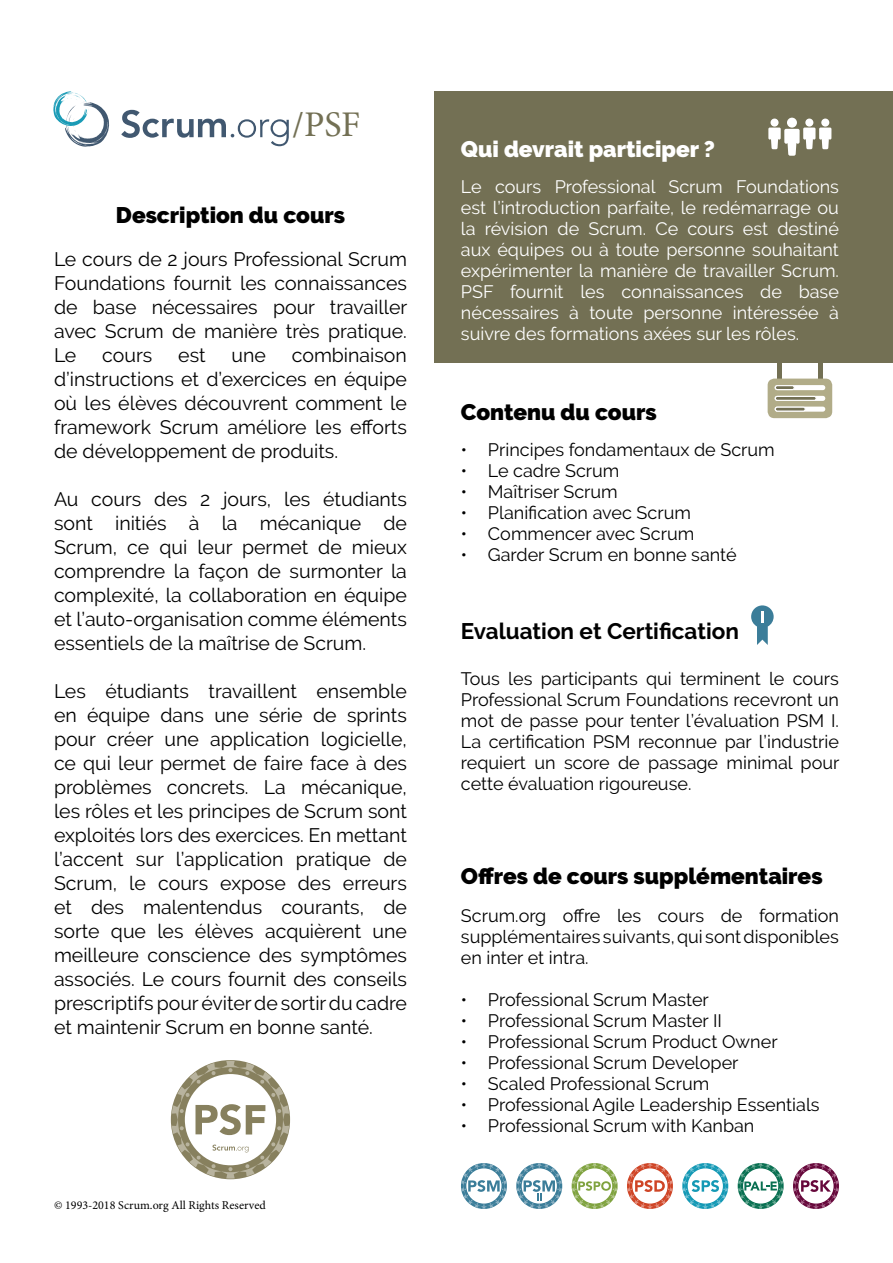
<style>
.page{position:relative;width:893px;height:1263px;background:#fff}
.page>*{position:absolute;margin:0;border:0;box-sizing:border-box;transform-origin:0 0}
.t1{font:36.15px "Minion Pro";color:#737054}
.t2{font:900 22.5px "Raleway";color:#000}
.t3{font:700 22.5px "Raleway";color:#000}
.t4{font:900 22.5px "Raleway";color:#fff}
.t5{font:19.5px/24px "Raleway";color:#000;text-align:justify}
.t6{font:18px/21px "Raleway";color:#000;text-align:justify}
.t7{font:18px/21px "Raleway";color:#fff;text-align:justify}
.t8{font:12px "Minion Pro";color:#000}
</style>
<div class="page">
<hr style="left:777px;top:361px;width:4px;height:21px;background:#737054">
<div style="left:818px;top:361px;width:5px;height:21px;background:#737054"></div>
<div style="left:768px;top:379px;width:64px;height:39px;background:#b1ac88;border-radius:7px"></div>
<div style="left:774px;top:385px;width:51px;height:5px;background:#fff;border-radius:3px"></div>
<div style="left:774px;top:396px;width:51px;height:5px;background:#fff;border-radius:3px"></div>
<div style="left:774px;top:407px;width:51px;height:5px;background:#fff;border-radius:3px"></div>
<hr style="left:775px;top:386px;width:19px;height:4px;background:#737054;border-radius:2px">
<div style="left:775px;top:385px;width:20px;height:5px;border:1px solid #fff;border-radius:2px"></div>
<svg style="left:774px;top:395px;width:43px;height:6px"></svg>
<hr style="left:775px;top:407px;width:30px;height:4px;background:#737054;border-radius:2px">
<div style="left:775px;top:407px;width:31px;height:5px;border:1px solid #fff;border-radius:2px"></div>
<div style="left:435px;top:91px;width:458px;height:272px;background:#737054"></div>
<div style="left:821px;top:119px;width:8px;height:8px;background:#fff;border-radius:50%"></div>
<div style="left:805px;top:119px;width:8px;height:8px;background:#fff;border-radius:50%"></div>
<div style="left:787px;top:118px;width:10px;height:10px;background:#fff;border-radius:50%"></div>
<svg style="left:768px;top:128px;width:63px;height:28px"></svg>
<div style="left:770px;top:119px;width:9px;height:8px;background:#fff;border-radius:50%"></div>
<svg style="left:53px;top:91px;width:56px;height:56px"></svg>
<svg style="left:121px;top:110px;width:168px;height:36px"></svg>
<svg style="left:751px;top:605px;width:23px;height:40px"></svg>
<svg style="left:171px;top:1060px;width:119px;height:119px"></svg>
<svg style="left:516px;top:1163px;width:46px;height:46px"></svg>
<svg style="left:572px;top:1163px;width:46px;height:46px"></svg>
<svg style="left:627px;top:1163px;width:46px;height:46px"></svg>
<svg style="left:682px;top:1163px;width:46px;height:46px"></svg>
<svg style="left:738px;top:1163px;width:46px;height:46px"></svg>
<svg style="left:793px;top:1163px;width:46px;height:46px"></svg>
<svg style="left:461px;top:1163px;width:46px;height:46px"></svg>
<h1 class="t1" style="left:292px;top:100px;width:70px">/PSF</h1>
<p class="t2" style="left:116px;top:202px;width:231px">Description du cours</p>
<p class="t5" style="left:54px;top:247px;width:355px">Le cours de 2 jours Professional Scrum Foundations fournit les connaissances de base nécessaires pour travailler avec Scrum de manière très pratique.<br>Le</p>
<p class="t5" style="left:54px;top:343px;width:354px;text-indent:238px">combinaison d’instructions et d’exercices en équipe où les élèves découvrent comment le framework Scrum améliore les efforts de développement de produits.</p>
<p class="t5" style="left:54px;top:487px;width:354px">Au cours des 2 jours, les étudiants sont initiés à la mécanique de Scrum, ce qui leur permet de mieux comprendre la façon de surmonter la complexité, la collaboration en équipe et l’auto-organisation comme éléments essentiels de la maîtrise de Scrum.</p>
<p class="t5" style="left:54px;top:679px;width:354px">Les étudiants travaillent ensemble en équipe dans une série de sprints pour créer une application logicielle, ce qui leur permet de faire face à des problèmes concrets. La mécanique, les rôles et les principes de Scrum sont exploités lors des exercices. En mettant l’accent sur l’application pratique de Scrum, le cours expose des erreurs et des malentendus courants, de sorte que les élèves acquièrent une meilleure conscience des symptômes associés. Le cours fournit des conseils prescriptifs pour éviter de sortir du cadre et maintenir Scrum en bonne santé.</p>
<p class="t5" style="left:102px;top:343px;width:52px">cours</p>
<p class="t5" style="left:178px;top:343px;width:29px">est</p>
<p class="t5" style="left:232px;top:343px;width:36px">une</p>
<p class="t8" style="left:54px;top:1197px;width:213px">© 1993-2018 Scrum.org All Rights Reserved</p>
<p class="t4" style="left:461px;top:136px;width:255px">Qui devrait participer ?</p>
<p class="t7" style="left:461px;top:176px;width:380px">Le cours Professional Scrum Foundations est l’introduction parfaite, le redémarrage ou la révision de Scrum. Ce cours est destiné aux équipes ou à toute personne souhaitant expérimenter la manière de travailler Scrum.<br>PSF fournit les connaissances de base nécessaires à toute personne intéressée à suivre des formations axées sur les rôles.</p>
<p class="t2" style="left:461px;top:399px;width:197px">Contenu du cours</p>
<p class="t6" style="left:461px;top:439px;width:315px">• Principes fondamentaux de Scrum</p>
<p class="t6" style="left:461px;top:460px;width:160px">• Le cadre Scrum</p>
<p class="t6" style="left:461px;top:481px;width:158px">• Maîtriser Scrum</p>
<p class="t6" style="left:461px;top:502px;width:231px">• Planification avec Scrum</p>
<p class="t6" style="left:461px;top:523px;width:235px">• Commencer avec Scrum</p>
<p class="t6" style="left:461px;top:544px;width:277px">• Garder Scrum en bonne santé</p>
<p class="t3" style="left:461px;top:618px;width:279px">Evaluation et Certification</p>
<p class="t6" style="left:461px;top:668px;width:380px">Tous les participants qui terminent le cours Professional Scrum Foundations recevront un mot de passe pour tenter l’évaluation PSM I.<br>La certification PSM reconnue par l’industrie requiert un score de passage minimal pour cette évaluation rigoureuse.</p>
<p class="t2" style="left:461px;top:863px;width:363px">Offres de cours supplémentaires</p>
<p class="t6" style="left:461px;top:905px;width:380px">Scrum.org offre les cours de formation supplémentaires suivants, qui sont disponibles en inter et intra.</p>
<p class="t6" style="left:461px;top:989px;width:249px">• Professional Scrum Master</p>
<p class="t6" style="left:461px;top:1010px;width:263px">• Professional Scrum Master II</p>
<p class="t6" style="left:461px;top:1031px;width:318px">• Professional Scrum Product Owner</p>
<p class="t6" style="left:461px;top:1052px;width:279px">• Professional Scrum Developer</p>
<p class="t6" style="left:461px;top:1073px;width:250px">• Scaled Professional Scrum</p>
<p class="t6" style="left:461px;top:1094px;width:360px">• Professional Agile Leadership Essentials</p>
<p class="t6" style="left:461px;top:1115px;width:295px">• Professional Scrum with Kanban</p>
</div>
